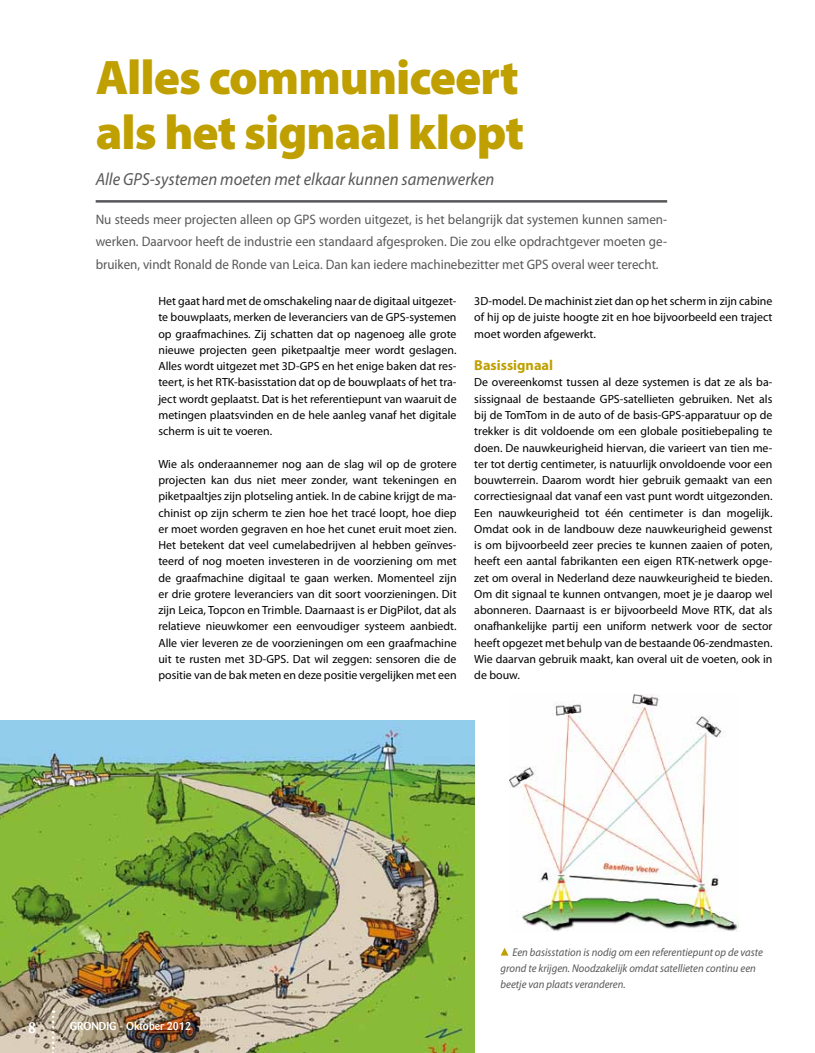
<style>
.page{position:relative;width:815px;height:1053px;background:#fff}
.page>*{position:absolute;margin:0;border:0;box-sizing:border-box;transform-origin:0 0}
.t1{font:900 48.75px/55px "Myriad Pro";letter-spacing:-.02em;color:#bfa000}
.t2{font:italic 17.5px "Myriad Pro";color:#58585a;scale:.95 1}
.t3{font:500 15px "Barmeno Pro";color:#fff}
.t4{font:700 14.38px "Myriad Pro";color:#bfa000}
.t5{font:13.75px/22.5px "Myriad Pro";color:#58585a;text-align:justify;scale:.95 1}
.t6{font:11.88px/16.2px "Myriad Pro";color:#000;text-align:justify}
.t7{font:italic 11.25px/16.2px "Myriad Pro";color:#58585a;scale:.95 1}
.t8{font:500 11.25px "Barmeno Pro";color:#fff}
</style>
<div class="page">
<img style="left:0;top:720px;width:474px;height:332px">
<img style="left:510px;top:694px;width:228px;height:236px">
<hr style="left:96px;top:200px;width:571px;height:2px;background:#58585a">
<svg style="left:52px;top:1010px;width:2px;height:43px"></svg>
<svg style="left:501px;top:948px;width:7px;height:7px"></svg>
<h1 class="t1" style="left:96px;top:48px;width:430px">Alles communiceert als het signaal klopt</h1>
<h2 class="t2" style="left:96px;top:169px;width:421px">Alle GPS-systemen moeten met elkaar kunnen samenwerken</h2>
<p class="t5" style="left:96px;top:208px;width:603px">Nu steeds meer projecten alleen op GPS worden uitgezet, is het belangrijk dat systemen kunnen samen&shy;werken. Daarvoor heeft de industrie een standaard afgesproken. Die zou elke opdrachtgever moeten ge&shy;bruiken, vindt Ronald de Ronde van Leica. Dan kan iedere machinebezitter met GPS overal weer terecht.</p>
<p class="t6" style="left:158px;top:293px;width:300px">Het gaat hard met de omschakeling naar de digitaal uitgezet&shy;te bouwplaats, merken de leveranciers van de GPS-systemen op graafmachines. Zij schatten dat op nagenoeg alle grote nieuwe projecten geen piketpaaltje meer wordt geslagen.<br>Alles wordt uitgezet met 3D-GPS en het enige baken dat res&shy;teert, is het RTK-basisstation dat op de bouwplaats of het tra&shy;ject wordt geplaatst. Dat is het referentiepunt van waaruit de metingen plaatsvinden en de hele aanleg vanaf het digitale scherm is uit te voeren.</p>
<p class="t6" style="left:158px;top:455px;width:300px">Wie als onderaannemer nog aan de slag wil op de grotere projecten kan dus niet meer zonder, want tekeningen en piketpaaltjes zijn plotseling antiek. In de cabine krijgt de ma&shy;chinist op zijn scherm te zien hoe het tracé loopt, hoe diep er moet worden gegraven en hoe het cunet eruit moet zien.<br>Het betekent dat veel cumelabedrijven al hebben geïnves&shy;teerd of nog moeten investeren in de voorziening om met de graafmachine digitaal te gaan werken. Momenteel zijn er drie grotere leveranciers van dit soort voorzieningen. Dit zijn Leica, Topcon en Trimble. Daarnaast is er DigPilot, dat als relatieve nieuwkomer een eenvoudiger systeem aanbiedt.<br>Alle vier leveren ze de voorzieningen om een graafmachine uit te rusten met 3D-GPS. Dat wil zeggen: sensoren die de positie van de bak meten en deze positie vergelijken met een</p>
<p class="t6" style="left:474px;top:293px;width:300px">3D-model. De machinist ziet dan op het scherm in zijn cabine of hij op de juiste hoogte zit en hoe bijvoorbeeld een traject moet worden afgewerkt.</p>
<p class="t4" style="left:474px;top:356px;width:80px">Basissignaal</p>
<p class="t6" style="left:474px;top:374px;width:300px">De overeenkomst tussen al deze systemen is dat ze als ba&shy;sissignaal de bestaande GPS-satellieten gebruiken. Net als bij de TomTom in de auto of de basis-GPS-apparatuur op de trekker is dit voldoende om een globale positiebepaling te doen. De nauwkeurigheid hiervan, die varieert van tien me&shy;ter tot dertig centimeter, is natuurlijk onvoldoende voor een bouwterrein. Daarom wordt hier gebruik gemaakt van een correctiesignaal dat vanaf een vast punt wordt uitgezonden.<br>Een nauwkeurigheid tot één centimeter is dan mogelijk.<br>Omdat ook in de landbouw deze nauwkeurigheid gewenst is om bijvoorbeeld zeer precies te kunnen zaaien of poten, heeft een aantal fabrikanten een eigen RTK-netwerk opge&shy;zet om overal in Nederland deze nauwkeurigheid te bieden.<br>Om dit signaal te kunnen ontvangen, moet je je daarop wel abonneren. Daarnaast is er bijvoorbeeld Move RTK, dat als onafhankelijke partij een uniform netwerk voor de sector heeft opgezet met behulp van de bestaande 06-zendmasten.<br>Wie daarvan gebruik maakt, kan overal uit de voeten, ook in de bouw.</p>
<p class="t3" style="left:28px;top:1017px;width:10px">8</p>
<p class="t8" style="left:70px;top:1018px;width:123px">GRONDIG - Oktober 2012</p>
<p class="t7" style="left:501px;top:943px;width:278px;text-indent:12px">Een basisstation is nodig om een referentiepunt op de vaste grond te krijgen. Noodzakelijk omdat satellieten continu een beetje van plaats veranderen.</p>
</div>
